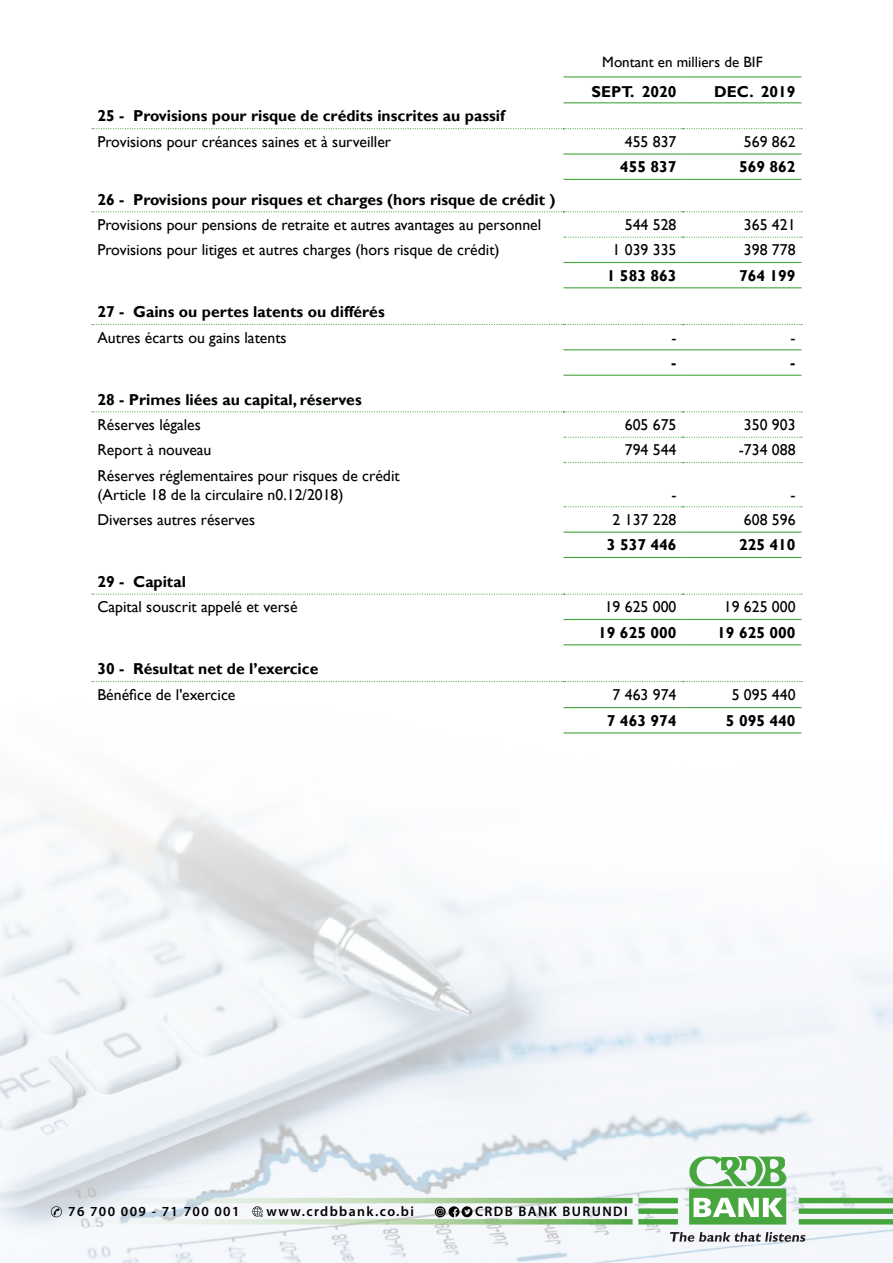
<style>
.page{position:relative;width:893px;height:1263px;background:#fff}
.page>*{position:absolute;margin:0;border:0;box-sizing:border-box;transform-origin:0 0}
.t1{font:15.75px/18.9px "Gill Sans";color:#000}
.t2{font:700 15.75px "Gill Sans";color:#000}
.t3{font:15px "Gill Sans";color:#000}
.t4{font:600 13.95px "Myriad Pro";letter-spacing:.1em;color:#000}
</style>
<div class="page">
<img style="left:0;top:212px;width:893px;height:1051px">
<div style="left:638px;top:1198px;width:40px;height:5px;background:#48a63f"></div>
<div style="left:638px;top:1219px;width:40px;height:5px;background:#48a63f"></div>
<div style="left:638px;top:1208px;width:40px;height:6px;background:#48a63f"></div>
<div style="left:689px;top:1188px;width:97px;height:36px;background:#48a63f"></div>
<svg style="left:689px;top:1156px;width:97px;height:30px"></svg>
<div style="left:799px;top:1198px;width:94px;height:5px;background:#48a63f"></div>
<div style="left:799px;top:1219px;width:94px;height:5px;background:#48a63f"></div>
<div style="left:799px;top:1208px;width:94px;height:6px;background:#48a63f"></div>
<svg style="left:670px;top:1232px;width:135px;height:10px"></svg>
<svg style="left:694px;top:1198px;width:89px;height:19px"></svg>
<svg style="left:0;top:1198px;width:633px;height:5px;background:#bdd8b8"></svg>
<svg style="left:0;top:1219px;width:633px;height:5px;background:#c1dbbb"></svg>
<svg style="left:435px;top:1206px;width:37px;height:11px"></svg>
<svg style="left:252px;top:1206px;width:11px;height:11px"></svg>
<svg style="left:51px;top:1206px;width:11px;height:11px"></svg>
<svg style="left:92px;top:102px;width:710px;height:27px"></svg>
<hr style="left:563px;top:76px;width:119px;height:1px;background:#48a63e">
<hr style="left:682px;top:76px;width:119px;height:1px;background:#48a63e">
<hr style="left:563px;top:102px;width:119px;height:1px;background:#48a63e">
<hr style="left:682px;top:102px;width:119px;height:1px;background:#48a63e">
<hr style="left:563px;top:153px;width:119px;height:2px;background:#48a63e">
<hr style="left:682px;top:153px;width:119px;height:2px;background:#48a63e">
<hr style="left:563px;top:179px;width:119px;height:1px;background:#48a63e">
<hr style="left:682px;top:179px;width:119px;height:1px;background:#48a63e">
<svg style="left:92px;top:211px;width:710px;height:1px"></svg>
<hr style="left:563px;top:262px;width:119px;height:1px;background:#48a63e">
<hr style="left:682px;top:262px;width:119px;height:1px;background:#48a63e">
<hr style="left:563px;top:287px;width:119px;height:1px;background:#48a63e">
<hr style="left:682px;top:287px;width:119px;height:1px;background:#48a63e">
<svg style="left:564px;top:237px;width:238px;height:1px"></svg>
<svg style="left:92px;top:324px;width:710px;height:1px"></svg>
<hr style="left:563px;top:349px;width:119px;height:1px;background:#48a63e">
<hr style="left:682px;top:349px;width:119px;height:1px;background:#48a63e">
<hr style="left:563px;top:375px;width:119px;height:1px;background:#48a63e">
<hr style="left:682px;top:375px;width:119px;height:1px;background:#48a63e">
<svg style="left:92px;top:411px;width:710px;height:1px"></svg>
<hr style="left:563px;top:532px;width:119px;height:1px;background:#48a63e">
<hr style="left:682px;top:532px;width:119px;height:1px;background:#48a63e">
<hr style="left:563px;top:557px;width:119px;height:1px;background:#48a63e">
<hr style="left:682px;top:557px;width:119px;height:1px;background:#48a63e">
<svg style="left:564px;top:437px;width:238px;height:1px"></svg>
<svg style="left:564px;top:462px;width:238px;height:1px"></svg>
<svg style="left:564px;top:506px;width:238px;height:1px"></svg>
<svg style="left:92px;top:594px;width:710px;height:1px"></svg>
<hr style="left:563px;top:619px;width:119px;height:1px;background:#48a63e">
<hr style="left:682px;top:619px;width:119px;height:1px;background:#48a63e">
<hr style="left:563px;top:644px;width:119px;height:1px;background:#48a63e">
<hr style="left:682px;top:644px;width:119px;height:1px;background:#48a63e">
<svg style="left:92px;top:681px;width:710px;height:1px"></svg>
<hr style="left:563px;top:707px;width:119px;height:1px;background:#48a63e">
<hr style="left:682px;top:707px;width:119px;height:1px;background:#48a63e">
<hr style="left:563px;top:732px;width:119px;height:1px;background:#48a63e">
<hr style="left:682px;top:732px;width:119px;height:1px;background:#48a63e">
<p class="t3" style="left:602px;top:54px;width:162px">Montant en milliers de BIF</p>
<p class="t2" style="left:591px;top:82px;width:87px">SEPT. 2020</p>
<p class="t2" style="left:714px;top:82px;width:83px">DEC. 2019</p>
<p class="t2" style="left:97px;top:107px;width:409px">25 - Provisions pour risque de crédits inscrites au passif</p>
<p class="t1" style="left:97px;top:132px;width:295px">Provisions pour créances saines et à surveiller</p>
<p class="t1" style="left:625px;top:132px;width:53px">455 837</p>
<p class="t1" style="left:744px;top:132px;width:53px">569 862</p>
<p class="t2" style="left:620px;top:157px;width:58px">455 837</p>
<p class="t2" style="left:739px;top:157px;width:58px">569 862</p>
<p class="t2" style="left:97px;top:190px;width:460px">26 - Provisions pour risques et charges (hors risque de crédit )</p>
<p class="t1" style="left:97px;top:215px;width:445px">Provisions pour pensions de retraite et autres avantages au personnel</p>
<p class="t1" style="left:625px;top:215px;width:53px">544 528</p>
<p class="t1" style="left:744px;top:215px;width:53px">365 421</p>
<p class="t1" style="left:97px;top:241px;width:404px">Provisions pour litiges et autres charges (hors risque de crédit)</p>
<p class="t1" style="left:613px;top:241px;width:65px">1 039 335</p>
<p class="t1" style="left:744px;top:241px;width:53px">398 778</p>
<p class="t2" style="left:607px;top:266px;width:71px">1 583 863</p>
<p class="t2" style="left:739px;top:266px;width:58px">764 199</p>
<p class="t2" style="left:97px;top:302px;width:289px">27 - Gains ou pertes latents ou différés</p>
<p class="t1" style="left:97px;top:328px;width:191px">Autres écarts ou gains latents</p>
<p class="t1" style="left:671px;top:328px;width:7px">-</p>
<p class="t1" style="left:790px;top:328px;width:7px">-</p>
<p class="t2" style="left:671px;top:353px;width:7px">-</p>
<p class="t2" style="left:790px;top:353px;width:7px">-</p>
<p class="t2" style="left:97px;top:390px;width:266px">28 - Primes liées au capital, réserves</p>
<p class="t1" style="left:97px;top:415px;width:105px">Réserves légales</p>
<p class="t1" style="left:625px;top:415px;width:53px">605 675</p>
<p class="t1" style="left:744px;top:415px;width:53px">350 903</p>
<p class="t1" style="left:97px;top:441px;width:116px">Report à nouveau</p>
<p class="t1" style="left:625px;top:441px;width:53px">794 544</p>
<p class="t1" style="left:739px;top:441px;width:58px">-734 088</p>
<p class="t1" style="left:97px;top:466px;width:304px">Réserves réglementaires pour risques de crédit (Article 18 de la circulaire n0.12/2018)</p>
<p class="t1" style="left:671px;top:485px;width:7px">-</p>
<p class="t1" style="left:790px;top:485px;width:7px">-</p>
<p class="t1" style="left:97px;top:510px;width:159px">Diverses autres réserves</p>
<p class="t1" style="left:613px;top:510px;width:65px">2 137 228</p>
<p class="t1" style="left:744px;top:510px;width:53px">608 596</p>
<p class="t2" style="left:607px;top:535px;width:71px">3 537 446</p>
<p class="t2" style="left:739px;top:535px;width:58px">225 410</p>
<p class="t2" style="left:97px;top:572px;width:90px">29 - Capital</p>
<p class="t1" style="left:97px;top:598px;width:202px">Capital souscrit appelé et versé</p>
<p class="t1" style="left:605px;top:598px;width:73px">19 625 000</p>
<p class="t1" style="left:724px;top:598px;width:73px">19 625 000</p>
<p class="t2" style="left:598px;top:623px;width:80px">19 625 000</p>
<p class="t2" style="left:717px;top:623px;width:80px">19 625 000</p>
<p class="t2" style="left:97px;top:659px;width:223px">30 - Résultat net de l’exercice</p>
<p class="t1" style="left:97px;top:686px;width:140px">Bénéfice de l'exercice</p>
<p class="t1" style="left:613px;top:686px;width:65px">7 463 974</p>
<p class="t1" style="left:732px;top:686px;width:65px">5 095 440</p>
<p class="t2" style="left:607px;top:711px;width:71px">7 463 974</p>
<p class="t2" style="left:726px;top:711px;width:71px">5 095 440</p>
<p class="t4" style="left:68px;top:1202px;width:173px">76 700 009 - 71 700 001</p>
<p class="t4" style="left:267px;top:1202px;width:149px">www.crdbbank.co.bi</p>
<p class="t4" style="left:475px;top:1202px;width:154px">CRDB BANK BURUNDI</p>
</div>
